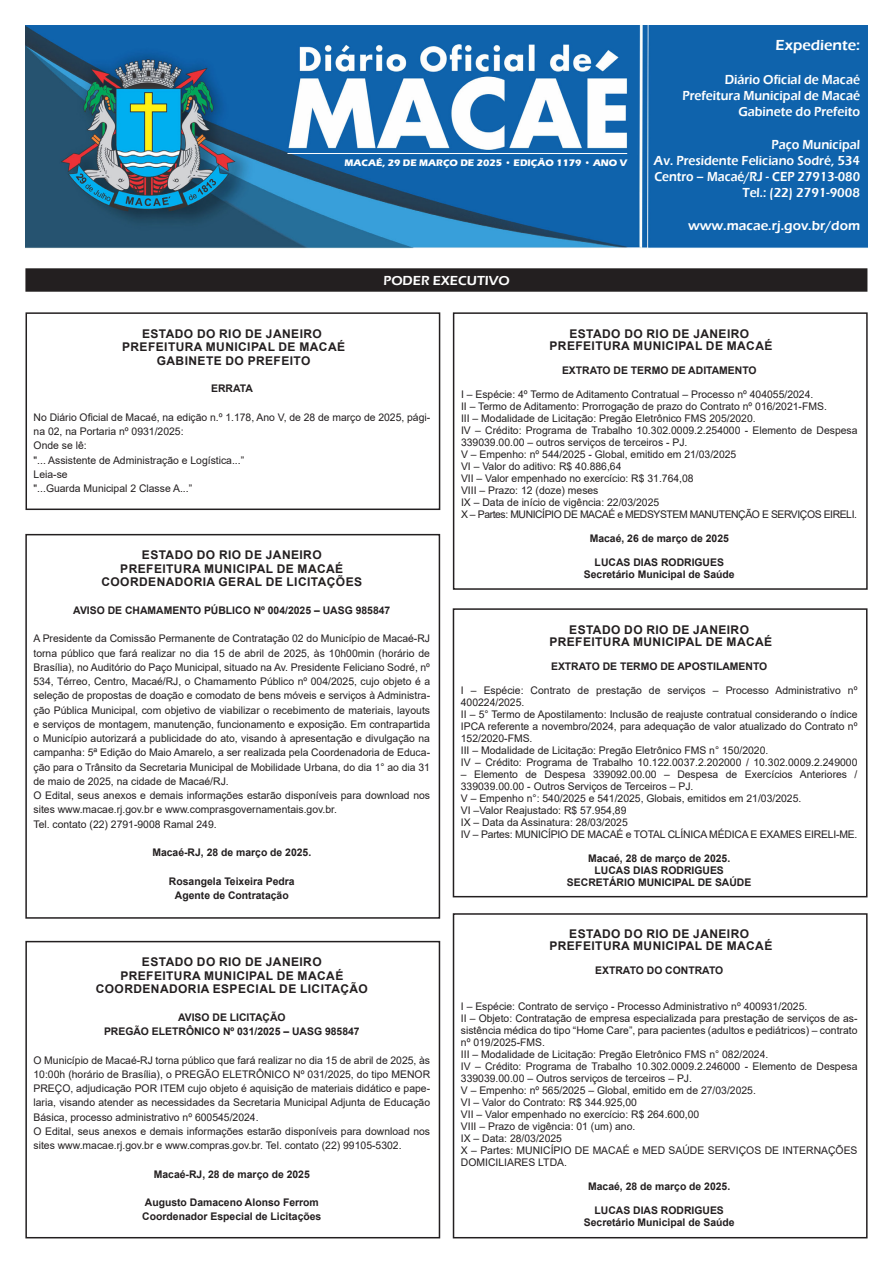
<style>
.page{position:relative;width:893px;height:1263px;background:#fff}
.page>*{position:absolute;margin:0;border:0;box-sizing:border-box;transform-origin:0 0}
.t1{font:600 15px "Eras ITC";color:#fff}
.t2{font:600 13.5px/16.2px "Eras ITC";color:#fff;text-align:right;scale:.92 1}
.t3{font:600 13.5px "Eras ITC";color:#fff}
.t4{font:700 12px/13.5px "Arial";letter-spacing:.035em;color:#231f20;text-align:center}
.t5{font:10.5px/12px "Arial";color:#231f20}
.t6{font:700 10.5px/12px "Arial";color:#231f20;text-align:center}
.t7{font:700 9.75px "Eras ITC";color:#fff}
</style>
<div class="page">
<img style="left:26px;top:26px;width:841px;height:222px">
<hr style="left:287px;top:153px;width:340px;height:1px;background:#fff">
<div style="left:26px;top:269px;width:841px;height:22px;background:#231f20"></div>
<div style="left:25px;top:268px;width:842px;height:24px;border:2px solid #231f20"></div>
<div style="left:26px;top:312px;width:414px;height:198px;border:2px solid #231f20"></div>
<div style="left:453px;top:312px;width:415px;height:278px;border:2px solid #231f20"></div>
<div style="left:25px;top:534px;width:415px;height:385px;border:2px solid #231f20"></div>
<div style="left:453px;top:608px;width:414px;height:289px;border:2px solid #231f20"></div>
<div style="left:25px;top:941px;width:415px;height:297px;border:2px solid #231f20"></div>
<div style="left:453px;top:913px;width:415px;height:325px;border:2px solid #231f20"></div>
<p class="t7" style="left:345px;top:157px;width:284px">MACAÉ, 29 DE MARÇO DE 2025 • EDIÇÃO 1179 • ANO V</p>
<p class="t3" style="left:383px;top:273px;width:128px">PODER EXECUTIVO</p>
<h1 class="t1" style="left:775px;top:36px;width:86px">Expediente:</h1>
<p class="t2" style="left:682px;top:71px;width:194px">Diário Oficial de Macaé<br>Prefeitura Municipal de Macaé<br>Gabinete do Prefeito</p>
<p class="t2" style="left:654px;top:136px;width:226px">Paço Municipal<br>Av. Presidente Feliciano Sodré, 534<br>Centro – Macaé/RJ - CEP 27913-080<br>Tel.: (22) 2791-9008</p>
<p class="t3" style="left:688px;top:217px;width:174px">www.macae.rj.gov.br/dom</p>
<p class="t4" style="left:122px;top:327px;width:224px">ESTADO DO RIO DE JANEIRO<br>PREFEITURA MUNICIPAL DE MACAÉ<br>GABINETE DO PREFEITO</p>
<p class="t6" style="left:211px;top:383px;width:43px">ERRATA</p>
<p class="t5" style="left:34px;top:410px;width:398px;line-height:14.2px">No Diário Oficial de Macaé, na edição n.º 1.178, Ano V, de 28 de março de 2025, pági&shy;na 02, na Portaria nº 0931/2025:<br>Onde se lê:<br>"... Assistente de Administração e Logística...”<br>Leia-se<br>"...Guarda Municipal 2 Classe A...”</p>
<p class="t4" style="left:101px;top:548px;width:262px">ESTADO DO RIO DE JANEIRO<br>PREFEITURA MUNICIPAL DE MACAÉ<br>COORDENADORIA GERAL DE LICITAÇÕES</p>
<p class="t6" style="left:73px;top:604px;width:319px">AVISO DE CHAMAMENTO PÚBLICO Nº 004/2025 – UASG 985847</p>
<p class="t5" style="left:33px;top:631px;width:398px;line-height:14.2px">A Presidente da Comissão Permanente de Contratação 02 do Município de Macaé-RJ torna público que fará realizar no dia 15 de abril de 2025, às 10h00min (horário de Brasília), no Auditório do Paço Municipal, situado na Av. Presidente Feliciano Sodré, nº 534, Térreo, Centro, Macaé/RJ, o Chamamento Público nº 004/2025, cujo objeto é a seleção de propostas de doação e comodato de bens móveis e serviços à Administra&shy;ção Pública Municipal, com objetivo de viabilizar o recebimento de materiais, layouts e serviços de montagem, manutenção, funcionamento e exposição. Em contrapartida o Município autorizará a publicidade do ato, visando à apresentação e divulgação na campanha: 5ª Edição do Maio Amarelo, a ser realizada pela Coordenadoria de Educa&shy;ção para o Trânsito da Secretaria Municipal de Mobilidade Urbana, do dia 1° ao dia 31 de maio de 2025, na cidade de Macaé/RJ.<br>O Edital, seus anexos e demais informações estarão disponíveis para download nos sites www.macae.rj.gov.br e www.comprasgovernamentais.gov.br.<br>Tel. contato (22) 2791-9008 Ramal 249.</p>
<p class="t6" style="left:152px;top:846px;width:160px">Macaé-RJ, 28 de março de 2025.</p>
<p class="t6" style="left:169px;top:874px;width:127px;line-height:14.2px">Rosangela Teixeira Pedra<br>Agente de Contratação</p>
<p class="t4" style="left:96px;top:955px;width:274px">ESTADO DO RIO DE JANEIRO<br>PREFEITURA MUNICIPAL DE MACAÉ<br>COORDENADORIA ESPECIAL DE LICITAÇÃO</p>
<p class="t6" style="left:104px;top:1010px;width:257px;line-height:14.2px">AVISO DE LICITAÇÃO<br>PREGÃO ELETRÔNICO Nº 031/2025 – UASG 985847</p>
<p class="t5" style="left:34px;top:1053px;width:398px;line-height:14.2px">O Município de Macaé-RJ torna público que fará realizar no dia 15 de abril de 2025, às 10:00h (horário de Brasília), o PREGÃO ELETRÔNICO Nº 031/2025, do tipo MENOR PREÇO, adjudicação POR ITEM cujo objeto é aquisição de materiais didático e pape&shy;laria, visando atender as necessidades da Secretaria Municipal Adjunta de Educação Básica, processo administrativo nº 600545/2024.<br>O Edital, seus anexos e demais informações estarão disponíveis para download nos sites www.macae.rj.gov.br e www.compras.gov.br. Tel. contato (22) 99105-5302.</p>
<p class="t6" style="left:154px;top:1168px;width:157px">Macaé-RJ, 28 de março de 2025</p>
<p class="t6" style="left:142px;top:1195px;width:181px;line-height:14.2px;text-align:left">Augusto Damaceno Alonso Ferrom<br>Coordenador Especial de Licitações</p>
<p class="t4" style="left:549px;top:327px;width:224px;line-height:12px">ESTADO DO RIO DE JANEIRO<br>PREFEITURA MUNICIPAL DE MACAÉ</p>
<p class="t6" style="left:562px;top:364px;width:196px">EXTRATO DE TERMO DE ADITAMENTO</p>
<p class="t5" style="left:461px;top:388px;width:398px">I – Espécie: 4º Termo de Aditamento Contratual – Processo nº 404055/2024.<br>II – Termo de Aditamento: Prorrogação de prazo do Contrato nº 016/2021-FMS.<br>III – Modalidade de Licitação: Pregão Eletrônico FMS 205/2020.<br>IV – Crédito: Programa de Trabalho 10.302.0009.2.254000 - Elemento de Despesa 339039.00.00 – outros serviços de terceiros - PJ.<br>V – Empenho: nº 544/2025 - Global, emitido em 21/03/2025<br>VI – Valor do aditivo: R$ 40.886,64<br>VII – Valor empenhado no exercício: R$ 31.764,08<br>VIII – Prazo: 12 (doze) meses<br>IX – Data de início de vigência: 22/03/2025<br>X – Partes: MUNICÍPIO DE MACAÉ e MEDSYSTEM MANUTENÇÃO E SERVIÇOS EIRELI.</p>
<p class="t6" style="left:590px;top:532px;width:141px">Macaé, 26 de março de 2025</p>
<p class="t6" style="left:584px;top:556px;width:152px">LUCAS DIAS RODRIGUES<br>Secretário Municipal de Saúde</p>
<p class="t4" style="left:549px;top:623px;width:224px;line-height:12px">ESTADO DO RIO DE JANEIRO<br>PREFEITURA MUNICIPAL DE MACAÉ</p>
<p class="t6" style="left:551px;top:660px;width:218px">EXTRATO DE TERMO DE APOSTILAMENTO</p>
<p class="t5" style="left:461px;top:684px;width:398px">I – Espécie: Contrato de prestação de serviços – Processo Administrativo nº 400224/2025.<br>II – 5° Termo de Apostilamento: Inclusão de reajuste contratual considerando o índice IPCA referente a novembro/2024, para adequação de valor atualizado do Contrato nº 152/2020-FMS.<br>III – Modalidade de Licitação: Pregão Eletrônico FMS n° 150/2020.<br>IV – Crédito: Programa de Trabalho 10.122.0037.2.202000 / 10.302.0009.2.249000</p>
<p class="t5" style="left:461px;top:768px;width:398px">– Elemento de Despesa 339092.00.00 – Despesa de Exercícios Anteriores / 339039.00.00 - Outros Serviços de Terceiros – PJ.<br>V – Empenho n°: 540/2025 e 541/2025, Globais, emitidos em 21/03/2025.<br>VI –Valor Reajustado: R$ 57.954,89<br>IX – Data da Assinatura: 28/03/2025<br>IV – Partes: MUNICÍPIO DE MACAÉ e TOTAL CLÍNICA MÉDICA E EXAMES EIRELI-ME.</p>
<p class="t6" style="left:567px;top:852px;width:186px">Macaé, 28 de março de 2025.<br>LUCAS DIAS RODRIGUES<br>SECRETÁRIO MUNICIPAL DE SAÚDE</p>
<p class="t4" style="left:549px;top:928px;width:224px;line-height:12px">ESTADO DO RIO DE JANEIRO<br>PREFEITURA MUNICIPAL DE MACAÉ</p>
<p class="t6" style="left:595px;top:965px;width:130px">EXTRATO DO CONTRATO</p>
<p class="t5" style="left:461px;top:1001px;width:398px">I – Espécie: Contrato de serviço - Processo Administrativo nº 400931/2025.<br>II – Objeto: Contratação de empresa especializada para prestação de serviços de as&shy;sistência médica do tipo “Home Care”, para pacientes (adultos e pediátricos) – contrato nº 019/2025-FMS.<br>III – Modalidade de Licitação: Pregão Eletrônico FMS n° 082/2024.<br>IV – Crédito: Programa de Trabalho 10.302.0009.2.246000 - Elemento de Despesa 339039.00.00 – Outros serviços de terceiros – PJ.<br>V – Empenho: nº 565/2025 – Global, emitido em de 27/03/2025.<br>VI – Valor do Contrato: R$ 344.925,00<br>VII – Valor empenhado no exercício: R$ 264.600,00<br>VIII – Prazo de vigência: 01 (um) ano.<br>IX – Data: 28/03/2025<br>X – Partes: MUNICÍPIO DE MACAÉ e MED SAÚDE SERVIÇOS DE INTERNAÇÕES DOMICILIARES LTDA.</p>
<p class="t6" style="left:588px;top:1181px;width:144px">Macaé, 28 de março de 2025.</p>
<p class="t6" style="left:584px;top:1205px;width:152px">LUCAS DIAS RODRIGUES<br>Secretário Municipal de Saúde</p>
</div>
